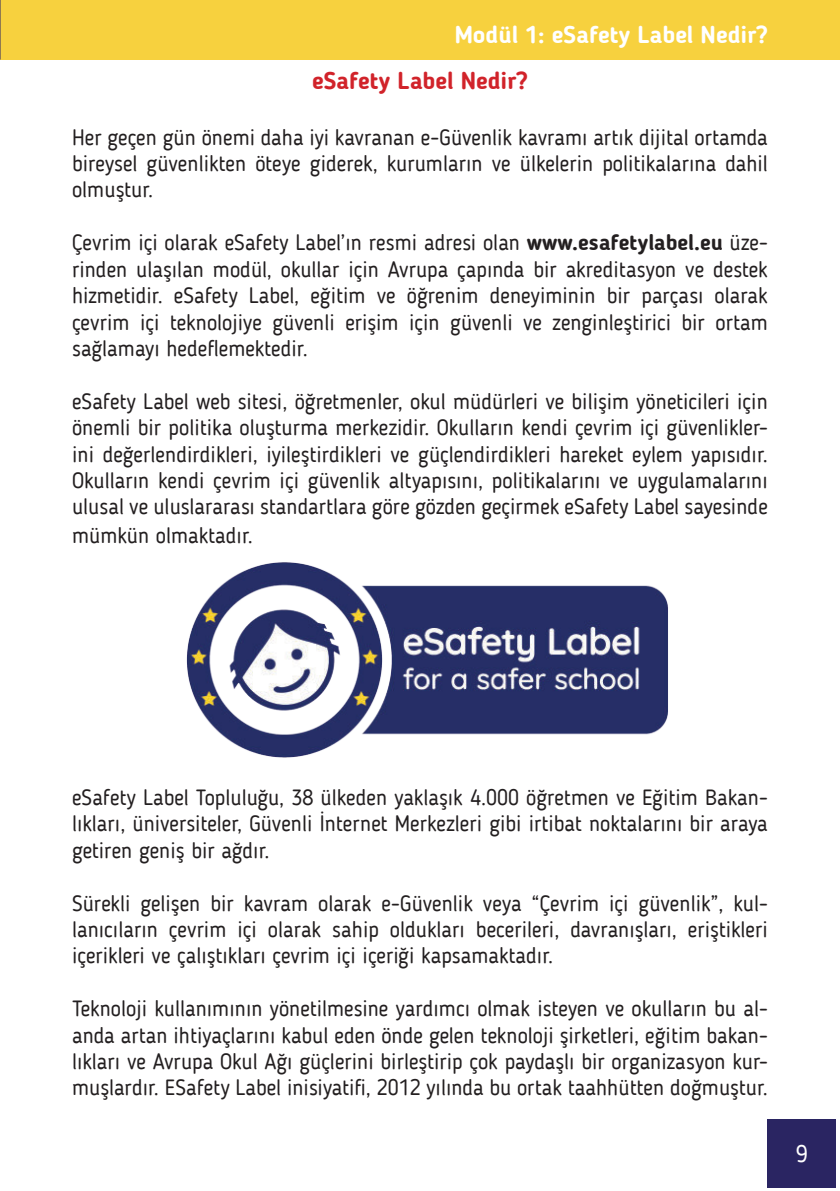
<style>
.page{position:relative;width:840px;height:1191px;background:#fff}
.page>*{position:absolute;margin:0;border:0;box-sizing:border-box;transform-origin:0 0}
.t1{font:700 24px "Blogger Sans";color:#fff}
.t2{font:700 24px "Blogger Sans";color:#d1232a}
.t3{font:24px "Blogger Sans";color:#fff}
.t4{font:22px/26.4px "Blogger Sans";color:#231f20;text-align:justify}
.s1{font-weight:700}
</style>
<div class="page">
<div style="left:0;top:0;width:839px;height:60px;background:#f7d13e"></div>
<div style="left:767px;top:1119px;width:68px;height:68px;background:#2a2562"></div>
<img style="left:186px;top:562px;width:482px;height:196px">
<p class="t1" style="left:454px;top:23px;width:314px">Modül 1: eSafety Label Nedir?</p>
<p class="t2" style="left:312px;top:69px;width:217px">eSafety Label Nedir?</p>
<p class="t4" style="left:72px;top:125px;width:697px">Her geçen gün önemi daha iyi kavranan e-Güvenlik kavramı artık dijital ortamda bireysel güvenlikten öteye giderek, kurumların ve ülkelerin politikalarına dahil olmuştur.</p>
<p class="t4" style="left:72px;top:230px;width:697px">Çevrim içi olarak eSafety Label’ın resmi adresi olan <span class="s1">www.esafetylabel.eu</span> üze&shy;rinden ulaşılan modül, okullar için Avrupa çapında bir akreditasyon ve destek hizmetidir. eSafety Label, eğitim ve öğrenim deneyiminin bir parçası olarak çevrim içi teknolojiye güvenli erişim için güvenli ve zenginleştirici bir ortam sağlamayı hedeflemektedir.</p>
<p class="t4" style="left:72px;top:389px;width:697px">eSafety Label web sitesi, öğretmenler, okul müdürleri ve bilişim yöneticileri için önemli bir politika oluşturma merkezidir. Okulların kendi çevrim içi güvenlikler&shy;ini değerlendirdikleri, iyileştirdikleri ve güçlendirdikleri hareket eylem yapısıdır.<br>Okulların kendi çevrim içi güvenlik altyapısını, politikalarını ve uygulamalarını ulusal ve uluslararası standartlara göre gözden geçirmek eSafety Label sayesinde</p>
<p class="t4" style="left:72px;top:523px;width:182px">mümkün olmaktadır.</p>
<p class="t4" style="left:72px;top:785px;width:697px">eSafety Label Topluluğu, 38 ülkeden yaklaşık 4.000 öğretmen ve Eğitim Bakan&shy;lıkları, üniversiteler, Güvenli İnternet Merkezleri gibi irtibat noktalarını bir araya getiren geniş bir ağdır.</p>
<p class="t4" style="left:72px;top:890px;width:697px">Sürekli gelişen bir kavram olarak e-Güvenlik veya “Çevrim içi güvenlik”, kul&shy;lanıcıların çevrim içi olarak sahip oldukları becerileri, davranışları, eriştikleri içerikleri ve çalıştıkları çevrim içi içeriği kapsamaktadır.</p>
<p class="t4" style="left:72px;top:996px;width:697px">Teknoloji kullanımının yönetilmesine yardımcı olmak isteyen ve okulların bu al&shy;anda artan ihtiyaçlarını kabul eden önde gelen teknoloji şirketleri, eğitim bakan&shy;lıkları ve Avrupa Okul Ağı güçlerini birleştirip çok paydaşlı bir organizasyon kur&shy;muşlardır. ESafety Label inisiyatifi, 2012 yılında bu ortak taahhütten doğmuştur.</p>
<p class="t3" style="left:795px;top:1142px;width:13px">9</p>
</div>
